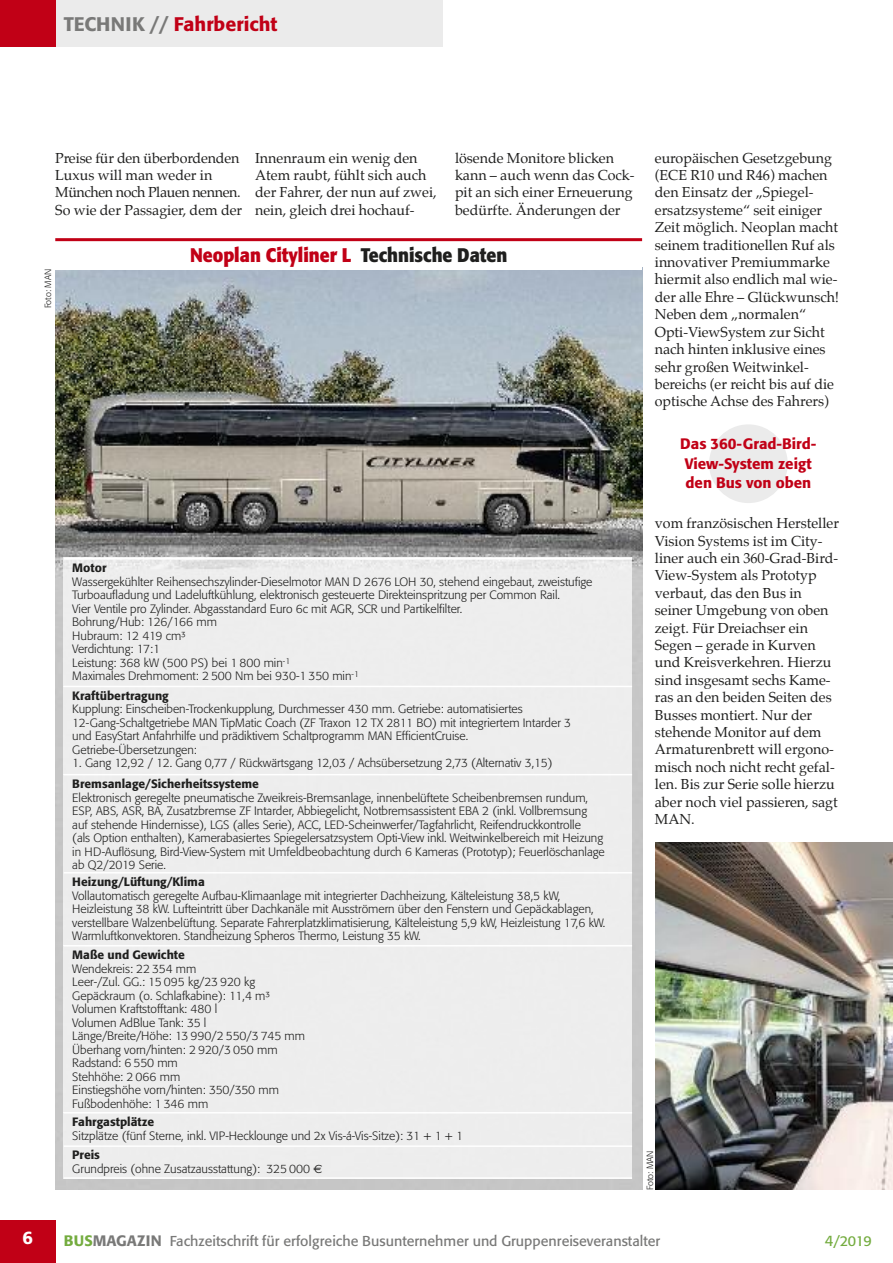
<style>
.page{position:relative;width:893px;height:1263px;background:#fff}
.page>*{position:absolute;margin:0;border:0;box-sizing:border-box;transform-origin:0 0}
.t1{font:700 19.5px "Formata";color:#c10016;scale:.9 1}
.t2{font:500 19.5px "Formata";color:#c10016}
.t3{font:500 18px "Formata";color:#fff}
.t4{font:500 15px/19.5px "Formata";color:#c10016;text-align:center}
.t5{font:14.25px/17.4px "Palatino";color:#1f1f1e}
.t6{font:14.25px "Formata";color:#797978}
.t7{font:14.25px "Formata";color:#74ac3f}
.t8{font:300 12px/13.5px "Formata";color:#1f1f1e}
.t9{font:500 12px "Formata";color:#1f1f1e}
.t10{font:300 9px "Formata";color:#1f1f1e}
.s1{color:#797978}
.s2{color:#1f1f1e}
.s3{font-weight:500}
.s4{font-family:"Euro Sans";font-weight:400}
.s5{font-weight:500;font-size:15px;color:#74ac3f}
.s6{font-weight:500;font-size:15px}
.s7{font-size:15px}
</style>
<div class="page">
<div style="left:0;top:1220px;width:55px;height:43px;background:#c10016"></div>
<div style="left:0;top:0;width:442px;height:47px;background:#ebebeb"></div>
<div style="left:0;top:0;width:55px;height:47px;background:#c10016"></div>
<img style="left:55px;top:270px;width:587px;height:919px">
<hr style="left:55px;top:238px;width:587px;height:3px;background:#c10016">
<div style="left:64px;top:557px;width:568px;height:129px;background:#eee"></div>
<div style="left:64px;top:686px;width:568px;height:89px;background:#ededed"></div>
<div style="left:64px;top:775px;width:568px;height:98px;background:#ededed"></div>
<div style="left:64px;top:873px;width:568px;height:73px;background:#ededed"></div>
<div style="left:64px;top:946px;width:568px;height:167px;background:#ededed"></div>
<div style="left:64px;top:1113px;width:568px;height:33px;background:#ededed"></div>
<div style="left:64px;top:1146px;width:568px;height:33px;background:#ededed"></div>
<hr style="left:64px;top:557px;width:568px;height:3px;background:#fff">
<hr style="left:64px;top:686px;width:568px;height:1px;background:#fff">
<hr style="left:64px;top:774px;width:568px;height:1px;background:#fff">
<hr style="left:64px;top:872px;width:568px;height:1px;background:#fff">
<hr style="left:64px;top:945px;width:568px;height:1px;background:#fff">
<hr style="left:64px;top:1112px;width:568px;height:1px;background:#fff">
<hr style="left:64px;top:1145px;width:568px;height:2px;background:#fff">
<hr style="left:64px;top:1177px;width:568px;height:2px;background:#fff">
<img style="left:655px;top:842px;width:238px;height:347px">
<div style="left:709px;top:424px;width:79px;height:79px;background:#ebebeb;border-radius:50%"></div>
<h1 class="t2" style="left:64px;top:16px;width:215px"><span class="s1">TECHNIK //</span> Fahrbericht</h1>
<p class="t5" style="left:55px;top:150px;width:188px">Preise für den überbordenden<br>Luxus will man weder in<br>München noch Plauen nennen.<br>So wie der Passagier, dem der</p>
<p class="t5" style="left:255px;top:150px;width:183px">Innenraum ein wenig den<br>Atem raubt, fühlt sich auch der Fahrer, der nun auf zwei, nein, gleich drei hochauf-</p>
<p class="t5" style="left:455px;top:150px;width:181px">lösende Monitore blicken kann – auch wenn das Cock&shy;pit an sich einer Erneuerung bedürfte. Änderungen der</p>
<p class="t5" style="left:655px;top:150px;width:186px">europäischen Gesetzgebung (ECE R10 und R46) machen den Einsatz der „Spiegel&shy;ersatzsysteme“ seit einiger<br>Zeit möglich. Neoplan macht seinem traditionellen Ruf als innovativer Premiummarke hiermit also endlich mal wie&shy;der alle Ehre – Glückwunsch!<br>Neben dem „normalen“<br>Opti-ViewSystem zur Sicht nach hinten inklusive eines sehr großen Weitwinkel&shy;bereichs (er reicht bis auf die optische Achse des Fahrers)</p>
<h1 class="t1" style="left:190px;top:247px;width:354px">Neoplan Cityliner L <span class="s2">Technische Daten</span></h1>
<p class="t10" style="left:44px;top:308px;width:41px;rotate:-90deg">Foto: MAN</p>
<p class="t9" style="left:72px;top:563px;width:36px">Motor</p>
<p class="t8" style="left:72px;top:576px;width:522px">Wassergekühlter Reihensechszylinder-Dieselmotor MAN D 2676 LOH 30, stehend eingebaut, zweistufige Turboaufladung und Ladeluftkühlung, elektronisch gesteuerte Direkteinspritzung per Common Rail.<br>Vier Ventile pro Zylinder. Abgasstandard Euro 6c mit AGR, SCR und Partikelfilter.<br>Bohrung/Hub: 126/166 mm<br>Hubraum: 12 419 cm³<br>Verdichtung: 17:1<br>Leistung: 368 kW (500 PS) bei 1 800 min<sup>-1<br></sup>Maximales Drehmoment: 2 500 Nm bei 930-1 350 min<sup>-1</sup></p>
<p class="t9" style="left:72px;top:690px;width:98px">Kraftübertragung</p>
<p class="t8" style="left:72px;top:703px;width:500px">Kupplung: Einscheiben-Trockenkupplung, Durchmesser 430 mm. Getriebe: automatisiertes 12-Gang-Schaltgetriebe MAN TipMatic Coach (ZF Traxon 12 TX 2811 BO) mit integriertem Intarder 3 und EasyStart Anfahrhilfe und prädiktivem Schaltprogramm MAN EfficientCruise.<br>Getriebe-Übersetzungen:</p>
<p class="t8" style="left:72px;top:757px;width:482px">1. Gang 12,92 / 12. Gang 0,77 / Rückwärtsgang 12,03 / Achsübersetzung 2,73 (Alternativ 3,15)</p>
<p class="t9" style="left:72px;top:779px;width:188px">Bremsanlage/Sicherheitssysteme</p>
<p class="t8" style="left:72px;top:791px;width:534px">Elektronisch geregelte pneumatische Zweikreis-Bremsanlage, innenbelüftete Scheibenbremsen rundum, ESP, ABS, ASR, BA, Zusatzbremse ZF Intarder, Abbiegelicht, Notbremsassistent EBA 2 (inkl. Vollbremsung auf stehende Hindernisse), LGS (alles Serie), ACC, LED-Scheinwerfer/Tagfahrlicht, Reifendruckkontrolle<br>(als Option enthalten), Kamerabasiertes Spiegelersatzsystem Opti-View inkl. Weitwinkelbereich mit Heizung in HD-Auflösung, Bird-View-System mit Umfeldbeobachtung durch 6 Kameras (Prototyp); Feuerlöschanlage ab Q2/2019 Serie.</p>
<p class="t9" style="left:72px;top:877px;width:134px">Heizung/Lüftung/Klima</p>
<p class="t8" style="left:72px;top:889px;width:535px">Vollautomatisch geregelte Aufbau-Klimaanlage mit integrierter Dachheizung, Kälteleistung 38,5 kW, Heizleistung 38 kW. Lufteintritt über Dachkanäle mit Ausströmern über den Fenstern und Gepäckablagen, verstellbare Walzenbelüftung. Separate Fahrerplatzklimatisierung, Kälteleistung 5,9 kW, Heizleistung 17,6 kW.<br>Warmluftkonvektoren. Standheizung Spheros Thermo, Leistung 35 kW.</p>
<p class="t9" style="left:72px;top:950px;width:114px">Maße und Gewichte</p>
<p class="t8" style="left:72px;top:962px;width:234px">Wendekreis: 22 354 mm<br>Leer-/Zul. GG.: 15 095 kg/23 920 kg<br>Gepäckraum (o. Schlafkabine): 11,4 m³<br>Volumen Kraftstofftank: 480 l<br>Volumen AdBlue Tank: 35 l<br>Länge/Breite/Höhe: 13 990/2 550/3 745 mm<br>Überhang vorn/hinten: 2 920/3 050 mm<br>Radstand: 6 550 mm<br>Stehhöhe: 2 066 mm<br>Einstiegshöhe vorn/hinten: 350/350 mm<br>Fußbodenhöhe: 1 346 mm</p>
<p class="t9" style="left:72px;top:1117px;width:83px">Fahrgastplätze</p>
<p class="t8" style="left:72px;top:1129px;width:392px">Sitzplätze (fünf Sterne, inkl. VIP-Hecklounge und 2x Vis-á-Vis-Sitze): 31 + 1 + 1</p>
<p class="t8" style="left:72px;top:1149px;width:252px"><span class="s3">Preis<br></span>Grundpreis (ohne Zusatzausstattung): 325 000 <span class="s4">€</span></p>
<p class="t4" style="left:680px;top:435px;width:138px">Das 360-Grad-Bird-<br>View-System zeigt den Bus von oben</p>
<p class="t5" style="left:655px;top:515px;width:186px">vom französischen Hersteller<br>Vision Systems ist im City&shy;liner auch ein 360-Grad-Bird-<br>View-System als Prototyp verbaut, das den Bus in seiner Umgebung von oben zeigt. Für Dreiachser ein<br>Segen – gerade in Kurven und Kreisverkehren. Hierzu sind insgesamt sechs Kame&shy;ras an den beiden Seiten des<br>Busses montiert. Nur der stehende Monitor auf dem<br>Armaturenbrett will ergono&shy;misch noch nicht recht gefal&shy;len. Bis zur Serie solle hierzu aber noch viel passieren, sagt<br>MAN.</p>
<p class="t10" style="left:646px;top:1190px;width:41px;rotate:-90deg">Foto: MAN</p>
<h2 class="t3" style="left:22px;top:1230px;width:12px">6</h2>
<p class="t6" style="left:64px;top:1235px;width:598px"><span class="s5">BUS</span><span class="s6">MAGAZIN</span> Fachzeitschrift für erfolgreiche Busunternehmer und Gruppenreiseveranstalter</p>
<p class="t7" style="left:825px;top:1235px;width:49px"><span class="s7">4</span>/2019</p>
</div>
